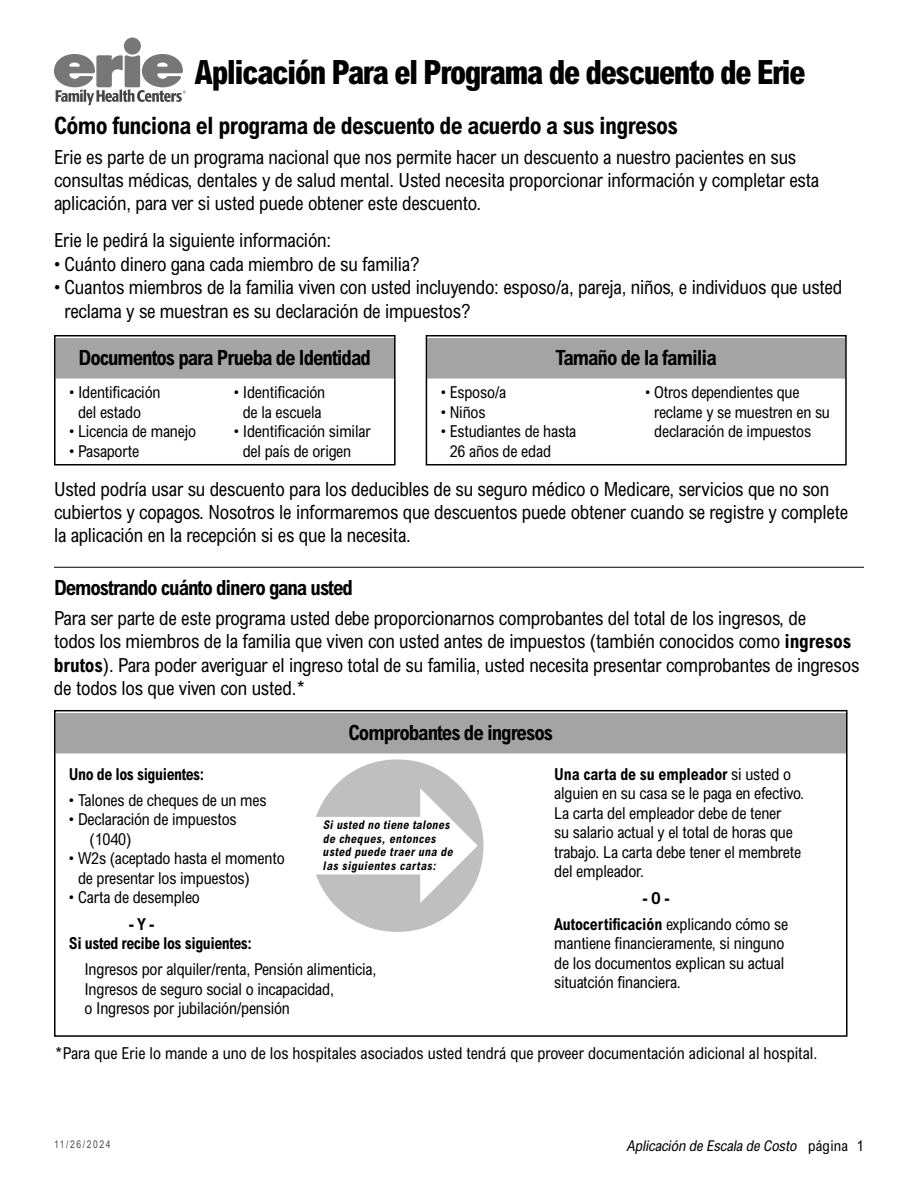
<style>
.page{position:relative;width:918px;height:1188px;background:#fff}
.page>*{position:absolute;margin:0;border:0;box-sizing:border-box;transform-origin:0 0}
.Page_head{font:800 condensed 33.45px "Arial MT Std";letter-spacing:-.05em;color:#000}
.title_2{font:700 condensed 24px "Arial MT Std";letter-spacing:-.03em;color:#000}
.table_title{font:700 condensed 21px "Arial MT Std";letter-spacing:-.05em;color:#000}
.subhead_2{font:700 condensed 21px "Arial MT Std";letter-spacing:-.05em;color:#000}
.body_copy{font:condensed 19.5px/23.4px "Arial MT Std";letter-spacing:-.01em;color:#000}
.table_content{font:condensed 16.5px/19.5px "Arial MT Std";letter-spacing:-.01em;color:#000}
.income_2nd_col{font:condensed 16.5px/19.5px "Arial MT Std";letter-spacing:-.01em;color:#000}
.body_copy-2{font:condensed 16.5px "Arial MT Std";color:#000}
.table_content-2{font:700 condensed 16.5px "Arial MT Std";letter-spacing:-.03em;color:#000}
.income_2nd_col-2{font:700 condensed 16.5px "Arial MT Std";color:#000}
.section_head{font:italic condensed 14.85px "Arial MT Std";color:#000}
.section_head-2{font:italic 700 condensed 12px/13.5px "Arial MT Std";color:#000}
.t1{font:10.5px "Arial Narrow";letter-spacing:.15em;color:#4b4b4b}
.s1{font-weight:700}
.s2{font-style:normal}
</style>
<div class="page">
<hr style="left:54px;top:567px;width:810px;height:1px;background:#000">
<div style="left:56px;top:338px;width:338px;height:41px;background:#a4a4a4"></div>
<div style="left:54px;top:335px;width:342px;height:130px;border:2px solid #000"></div>
<div style="left:427px;top:338px;width:418px;height:41px;background:#a4a4a4"></div>
<div style="left:426px;top:335px;width:421px;height:130px;border:2px solid #000"></div>
<div style="left:55px;top:713px;width:791px;height:40px;background:#a4a4a4"></div>
<div style="left:54px;top:710px;width:794px;height:327px;border:2px solid #000"></div>
<div style="left:124px;top:38px;width:17px;height:17px;background:#777;border-radius:50%"></div>
<svg style="left:54px;top:54px;width:132px;height:51px"></svg>
<p class="Page_head" style="left:194px;top:52px;width:613px">Aplicación Para el Programa de descuento de Erie</p>
<p class="title_2" style="left:54px;top:111px;width:626px">Cómo funciona el programa de descuento de acuerdo a sus ingresos</p>
<p class="body_copy" style="left:54px;top:145px;width:767px">Erie es parte de un programa nacional que nos permite hacer un descuento a nuestro pacientes en sus consultas médicas, dentales y de salud mental. Usted necesita proporcionar información y completar esta aplicación, para ver si usted puede obtener este descuento.</p>
<p class="body_copy" style="left:54px;top:228px;width:279px">Erie le pedirá la siguiente información:</p>
<p class="body_copy" style="left:54px;top:252px;width:367px">• Cuánto dinero gana cada miembro de su familia?</p>
<p class="body_copy" style="left:65px;top:275px;width:779px;text-indent:-11px">• Cuantos miembros de la familia viven con usted incluyendo: esposo/a, pareja, niños, e individuos que usted reclama y se muestran es su declaración de impuestos?</p>
<p class="table_title" style="left:79px;top:345px;width:294px">Documentos para Prueba de Identidad</p>
<p class="table_content" style="left:78px;top:382px;width:84px;text-indent:-9px">• Identificación del estado</p>
<p class="table_content" style="left:69px;top:421px;width:129px">• Licencia de manejo</p>
<p class="table_content" style="left:69px;top:441px;width:72px">• Pasaporte</p>
<p class="table_title" style="left:555px;top:345px;width:163px">Tamaño de la familia</p>
<p class="table_content" style="left:234px;top:382px;width:93px;text-align:center">• Identificación de la escuela</p>
<p class="table_content" style="left:243px;top:421px;width:129px;text-indent:-9px">• Identificación similar del país de origen</p>
<p class="table_content" style="left:654px;top:382px;width:177px;text-indent:-9px">• Otros dependientes que reclame y se muestren en su declaración de impuestos</p>
<p class="table_content" style="left:441px;top:382px;width:67px">• Esposo/a</p>
<p class="table_content" style="left:441px;top:402px;width:46px">• Niños</p>
<p class="table_content" style="left:450px;top:421px;width:128px;text-indent:-9px">• Estudiantes de hasta<br>26 años de edad</p>
<p class="body_copy" style="left:54px;top:477px;width:796px">Usted podría usar su descuento para los deducibles de su seguro médico o Medicare, servicios que no son cubiertos y copagos. Nosotros le informaremos que descuentos puede obtener cuando se registre y complete la aplicación en la recepción si es que la necesita.</p>
<p class="subhead_2" style="left:54px;top:575px;width:301px">Demostrando cuánto dinero gana usted</p>
<p class="body_copy" style="left:54px;top:606px;width:807px">Para ser parte de este programa usted debe proporcionarnos comprobantes del total de los ingresos, de<br>todos los miembros de la familia que viven con usted antes de impuestos (también conocidos como <span class="s1">ingresos brutos</span>). Para poder averiguar el ingreso total de su familia, usted necesita presentar comprobantes de ingresos de todos los que viven con usted.*</p>
<p class="table_title" style="left:348px;top:720px;width:206px">Comprobantes de ingresos</p>
<p class="table_content-2" style="left:69px;top:764px;width:137px">Uno de los siguientes:</p>
<p class="table_content" style="left:69px;top:790px;width:199px">• Talones de cheques de un mes</p>
<p class="table_content" style="left:90px;top:810px;width:149px;text-indent:-21px">• Declaración de impuestos (1040)</p>
<p class="table_content" style="left:78px;top:849px;width:208px;text-indent:-9px">• W2s (aceptado hasta el momento de presentar los impuestos)</p>
<p class="table_content" style="left:69px;top:888px;width:132px">• Carta de desempleo</p>
<p class="table_content-2" style="left:129px;top:914px;width:27px">- Y -</p>
<p class="table_content-2" style="left:69px;top:934px;width:184px">Si usted recibe los siguientes:</p>
<p class="table_content" style="left:84px;top:960px;width:294px">Ingresos por alquiler/renta, Pensión alimenticia,<br>Ingresos de seguro social o incapacidad,<br>o Ingresos por jubilación/pensión</p>
<p class="section_head-2" style="left:323px;top:818px;width:134px">Si usted no tiene talones de cheques, entonces usted puede traer una de las siguientes cartas:</p>
<p class="income_2nd_col" style="left:554px;top:764px;width:252px"><span class="s1">Una carta de su empleador</span> si usted o alguien en su casa se le paga en efectivo.<br>La carta del empleador debe de tener<br>su salario actual y el total de horas que trabajo. La carta debe tener el membrete del empleador.</p>
<p class="income_2nd_col-2" style="left:643px;top:888px;width:29px">- O -</p>
<p class="income_2nd_col" style="left:554px;top:914px;width:236px"><span class="s1">Autocertificación</span> explicando cómo se mantiene financieramente, si ninguno de los documentos explican su actual situatción financiera.</p>
<p class="body_copy-2" style="left:55px;top:1043px;width:764px">*Para que Erie lo mande a uno de los hospitales asociados usted tendrá que proveer documentación adicional al hospital.</p>
<p class="t1" style="left:54px;top:1137px;width:58px">11/26/2024</p>
<p class="section_head" style="left:627px;top:1137px;width:239px">Aplicación de Escala de Costo <span class="s2">p á g i n a 1</span></p>
</div>
